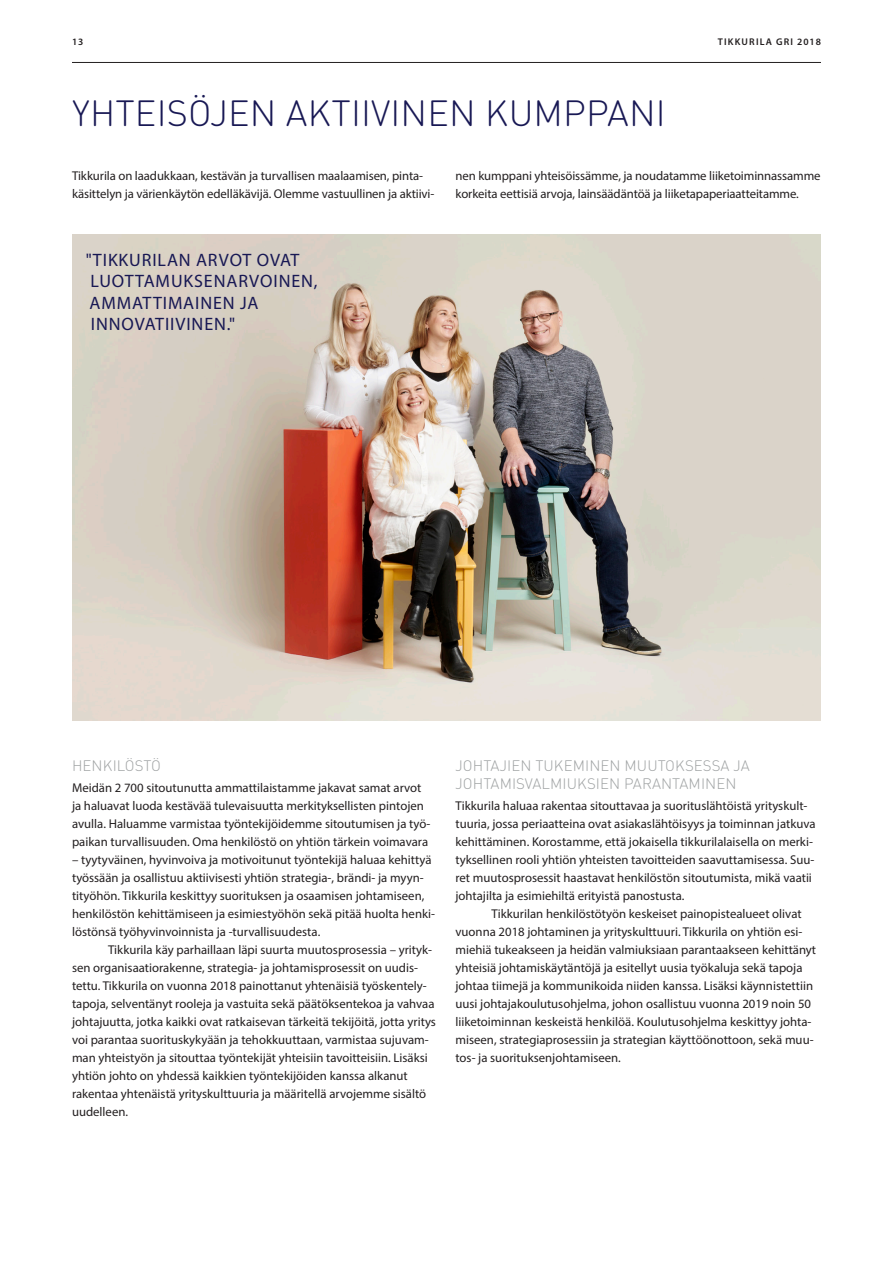
<style>
.page{position:relative;width:893px;height:1263px;background:#fff}
.page>*{position:absolute;margin:0;border:0;box-sizing:border-box;transform-origin:0 0}
.t1{font:300 36px "DIN Round OT";letter-spacing:.005em;color:#181854}
.t2{font:18px/21.6px "Myriad Pro";letter-spacing:.05em;color:#181854}
.t3{font:300 15px/18px "DIN Round OT";letter-spacing:.005em;color:#9fa2a3}
.t4{font:12.75px/18px "Myriad Pro";color:#231f20}
.t5{font:600 9.75px "Myriad Pro";letter-spacing:.12em;color:#231f20}
</style>
<div class="page">
<img style="left:72px;top:234px;width:749px;height:486px">
<hr style="left:72px;top:62px;width:749px;height:1px;background:#231f20">
<p class="t5" style="left:72px;top:35px;width:13px">13</p>
<p class="t5" style="left:718px;top:35px;width:105px">TIKKURILA GRI 2018</p>
<h1 class="t1" style="left:72px;top:91px;width:595px">YHTEISÖJEN AKTIIVINEN KUMPPANI</h1>
<p class="t4" style="left:72px;top:167px;width:364px">Tikkurila on laadukkaan, kestävän ja turvallisen maalaamisen, pinta&shy;käsittelyn ja värienkäytön edelläkävijä. Olemme vastuullinen ja aktiivi-</p>
<p class="t4" style="left:455px;top:167px;width:367px">nen kumppani yhteisöissämme, ja noudatamme liiketoiminnassamme korkeita eettisiä arvoja, lainsäädäntöä ja liiketapaperiaatteitamme.</p>
<h2 class="t2" style="left:86px;top:248px;width:233px">"TIKKURILAN ARVOT OVAT<br>LUOTTAMUKSENARVOINEN,<br>AMMATTIMAINEN JA<br>INNOVATIIVINEN."</h2>
<p class="t3" style="left:72px;top:756px;width:90px">HENKILÖSTÖ</p>
<p class="t4" style="left:72px;top:779px;width:360px">Meidän 2 700 sitoutunutta ammattilaistamme jakavat samat arvot ja haluavat luoda kestävää tulevaisuutta merkityksellisten pintojen avulla. Haluamme varmistaa työntekijöidemme sitoutumisen ja työ&shy;paikan turvallisuuden. Oma henkilöstö on yhtiön tärkein voimavara</p>
<p class="t4" style="left:72px;top:851px;width:365px">– tyytyväinen, hyvinvoiva ja motivoitunut työntekijä haluaa kehittyä työssään ja osallistuu aktiivisesti yhtiön strategia-, brändi- ja myyn&shy;tityöhön. Tikkurila keskittyy suorituksen ja osaamisen johtamiseen, henkilöstön kehittämiseen ja esimiestyöhön sekä pitää huolta henki&shy;löstönsä työhyvinvoinnista ja -turvallisuudesta.</p>
<p class="t4" style="left:72px;top:941px;width:365px;text-indent:36px">Tikkurila käy parhaillaan läpi suurta muutosprosessia – yrityk&shy;sen organisaatiorakenne, strategia- ja johtamisprosessit on uudis&shy;tettu. Tikkurila on vuonna 2018 painottanut yhtenäisiä työskentely&shy;tapoja, selventänyt rooleja ja vastuita sekä päätöksentekoa ja vahvaa johtajuutta, jotka kaikki ovat ratkaisevan tärkeitä tekijöitä, jotta yritys voi parantaa suorituskykyään ja tehokkuuttaan, varmistaa sujuvam&shy;man yhteistyön ja sitouttaa työntekijät yhteisiin tavoitteisiin. Lisäksi yhtiön johto on yhdessä kaikkien työntekijöiden kanssa alkanut rakentaa yhtenäistä yrityskulttuuria ja määritellä arvojemme sisältö uudelleen.</p>
<p class="t3" style="left:455px;top:756px;width:296px">JOHTAJIEN TUKEMINEN MUUTOKSESSA JA<br>JOHTAMISVALMIUKSIEN PARANTAMINEN</p>
<p class="t4" style="left:455px;top:797px;width:362px">Tikkurila haluaa rakentaa sitouttavaa ja suorituslähtöistä yrityskult&shy;tuuria, jossa periaatteina ovat asiakaslähtöisyys ja toiminnan jatkuva kehittäminen. Korostamme, että jokaisella tikkurilalaisella on merki&shy;tyksellinen rooli yhtiön yhteisten tavoitteiden saavuttamisessa. Suu&shy;ret muutosprosessit haastavat henkilöstön sitoutumista, mikä vaatii johtajilta ja esimiehiltä erityistä panostusta.</p>
<p class="t4" style="left:455px;top:905px;width:362px;text-indent:36px">Tikkurilan henkilöstötyön keskeiset painopistealueet olivat vuonna 2018 johtaminen ja yrityskulttuuri. Tikkurila on yhtiön esi&shy;miehiä tukeakseen ja heidän valmiuksiaan parantaakseen kehittänyt yhteisiä johtamiskäytäntöjä ja esitellyt uusia työkaluja sekä tapoja johtaa tiimejä ja kommunikoida niiden kanssa. Lisäksi käynnistettiin uusi johtajakoulutusohjelma, johon osallistuu vuonna 2019 noin 50 liiketoiminnan keskeistä henkilöä. Koulutusohjelma keskittyy johta&shy;miseen, strategiaprosessiin ja strategian käyttöönottoon, sekä muu&shy;tos- ja suorituksenjohtamiseen.</p>
</div>
